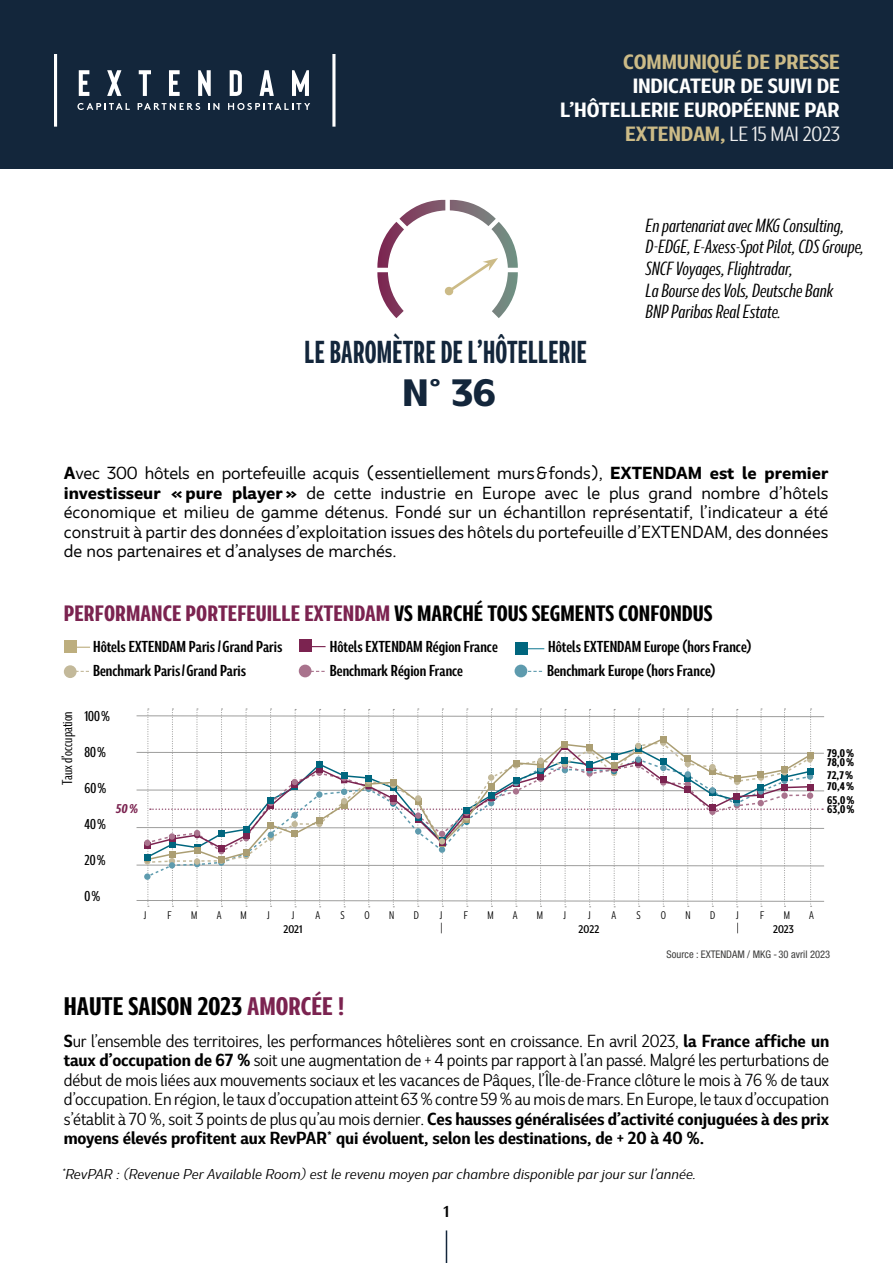
<style>
.page{position:relative;width:893px;height:1263px;background:#fff}
.page>*{position:absolute;margin:0;border:0;box-sizing:border-box;transform-origin:0 0}
.t1{font:800 expanded 36px "Marble Display";color:#13263b}
.t2{font:700 condensed 30px "Marble Display";letter-spacing:.01em;color:#13263b;scale:.75 1}
.t3{font:700 condensed 24px "Marble Display";color:#000}
.t4{font:700 condensed 21px "Marble Display";color:#7b2350}
.t5{font:700 19.5px/24px "Marble Display";letter-spacing:-.01em;color:#fff;text-align:right}
.t6{font:700 19.5px "Marble Display";letter-spacing:-.01em;color:#ccbb87}
.t7{font:italic condensed 18px/21.6px "Marble Display";color:#000}
.t8{font:expanded 16.5px/19.5px "Marble Display";letter-spacing:-.01em;color:#000;text-align:justify;scale:.9 1}
.t9{font:expanded 16.5px/19.5px "Marble Text";color:#000;text-align:justify}
.t10{font:600 condensed 15px/24.5px "Marble Display";color:#000}
.t11{font:600 expanded 15px "Marble Display";color:#000}
.t12{font:italic expanded 13.5px "Marble Display";color:#000}
.t13{font:500 condensed 13.5px "Marble Display";color:#000}
.t14{font:condensed 13.5px "Marble Display";color:#000}
.t15{font:italic 700 condensed 12px "Marble Display";color:#7b2350}
.t16{font:condensed 10.5px "Helvetica Neue LT Std";color:#3c3c3b}
.t17{font:700 condensed 10.5px/9.3px "Marble Display";color:#000}
.t18{font:10.5px "Marble Display";color:#000;scale:.83 1}
.t19{font:600 expanded 10.5px "Marble Display";color:#000;scale:.83 1}
.s1{color:#ccbb87}
.s2{font-weight:400;color:#ededed}
.s3{font-weight:700}
.s4{color:#000}
.s5{color:#7b2350}
</style>
<div class="page">
<hr style="left:446px;top:1230px;width:1px;height:33px;background:#13263b">
<div style="left:0;top:0;width:893px;height:168px;background:#13263b"></div>
<hr style="left:332px;top:54px;width:3px;height:73px;background:#fff">
<hr style="left:54px;top:54px;width:3px;height:73px;background:#fff">
<svg style="left:77px;top:54px;width:259px;height:70px"></svg>
<svg style="left:377px;top:200px;width:141px;height:118px"></svg>
<div style="left:64px;top:665px;width:13px;height:13px;background:#c3b99a;border-radius:50%"></div>
<div style="left:64px;top:640px;width:13px;height:13px;background:#bdae7e"></div>
<svg style="left:77px;top:647px;width:13px;height:1px"></svg>
<div style="left:299px;top:639px;width:13px;height:13px;background:#7b2350"></div>
<svg style="left:312px;top:646px;width:14px;height:1px"></svg>
<div style="left:299px;top:665px;width:13px;height:12px;background:#a9738d;border-radius:50%"></div>
<svg style="left:528px;top:648px;width:16px;height:1px"></svg>
<div style="left:515px;top:642px;width:13px;height:13px;background:#00667e"></div>
<svg style="left:527px;top:671px;width:15px;height:1px"></svg>
<div style="left:515px;top:665px;width:12px;height:12px;background:#5e9bae;border-radius:50%"></div>
<svg style="left:136px;top:708px;width:689px;height:199px"></svg>
<div style="left:807px;top:752px;width:6px;height:7px;background:#ab9e73"></div>
<svg style="left:781px;top:777px;width:7px;height:7px"></svg>
<svg style="left:781px;top:774px;width:7px;height:6px"></svg>
<div style="left:781px;top:784px;width:7px;height:6px;background:#7b2350"></div>
<div style="left:781px;top:792px;width:7px;height:7px;background:#a9738d;border-radius:50%"></div>
<svg style="left:781px;top:769px;width:7px;height:6px"></svg>
<div style="left:781px;top:766px;width:7px;height:6px;background:#ab9e73"></div>
<div style="left:757px;top:800px;width:7px;height:6px;background:#a9738d;border-radius:50%"></div>
<div style="left:758px;top:774px;width:6px;height:7px;background:#c3b99a;border-radius:50%"></div>
<div style="left:758px;top:771px;width:6px;height:7px;background:#ab9e73"></div>
<svg style="left:757px;top:793px;width:7px;height:5px"></svg>
<div style="left:757px;top:788px;width:7px;height:6px;background:#5e9bae;border-radius:50%"></div>
<div style="left:757px;top:784px;width:7px;height:7px;background:#00667e"></div>
<p class="t6" style="left:623px;top:45px;width:218px">COMMUNIQUÉ DE PRESSE</p>
<p class="t5" style="left:560px;top:72px;width:281px">INDICATEUR DE SUIVI DE<br>L’HÔTELLERIE EUROPÉENNE PAR<br><span class="s1">EXTENDAM,</span> <span class="s2">LE 15 MAI 2023</span></p>
<h2 class="t2" style="left:305px;top:327px;width:378px">LE BAROMÈTRE DE L’HÔTELLERIE</h2>
<h1 class="t1" style="left:402px;top:362px;width:95px">N° 36</h1>
<p class="t7" style="left:645px;top:213px;width:220px">En partenariat avec MKG Consulting,<br>D-EDGE, E-Axess-Spot Pilot, CDS Groupe,<br>SNCF Voyages, Flightradar,<br>La Bourse des Vols, Deutsche Bank<br>BNP Paribas Real Estate.</p>
<p class="t9" style="left:64px;top:462px;width:766px"><span class="s3">A</span>vec 300 hôtels en portefeuille acquis ( essentiellement murs &amp; fonds ), <span class="s3">EXTENDAM est le premier investisseur « pure player »</span> de cette industrie en Europe avec le plus grand nombre d’hôtels économique et milieu de gamme détenus. Fondé sur un échantillon représentatif, l’indicateur a été construit à partir des données d’exploitation issues des hôtels du portefeuille d’EXTENDAM, des données de nos partenaires et d’analyses de marchés.</p>
<p class="t4" style="left:64px;top:595px;width:650px">PERFORMANCE PORTEFEUILLE EXTENDAM <span class="s4">VS MARCHÉ TOUS SEGMENTS CONFONDUS</span></p>
<p class="t10" style="left:93px;top:633px;width:191px">Hôtels EXTENDAM Paris / Grand Paris</p>
<p class="t10" style="left:330px;top:632px;width:170px">Hôtels EXTENDAM Région France<br>Benchmark Région France</p>
<p class="t10" style="left:547px;top:632px;width:206px">Hôtels EXTENDAM Europe (hors France)<br>Benchmark Europe (hors France)</p>
<p class="t10" style="left:93px;top:657px;width:155px">Benchmark Paris / Grand Paris</p>
<p class="t14" style="left:56px;top:785px;width:75px;rotate:-90deg">Taux d’occupation</p>
<p class="t13" style="left:84px;top:705px;width:27px">100 %</p>
<p class="t13" style="left:84px;top:741px;width:23px">80 %</p>
<p class="t13" style="left:84px;top:777px;width:23px">60 %</p>
<p class="t13" style="left:84px;top:813px;width:23px">40 %</p>
<p class="t13" style="left:84px;top:849px;width:23px">20 %</p>
<p class="t13" style="left:84px;top:885px;width:17px">0 %</p>
<p class="t15" style="left:116px;top:799px;width:24px">50 %</p>
<p class="t18" style="left:144px;top:906px;width:5px">J</p>
<p class="t18" style="left:168px;top:906px;width:7px">F</p>
<p class="t18" style="left:191px;top:906px;width:9px">M</p>
<p class="t18" style="left:217px;top:906px;width:7px">A</p>
<p class="t18" style="left:241px;top:906px;width:9px">M</p>
<p class="t18" style="left:267px;top:906px;width:5px">J</p>
<p class="t18" style="left:292px;top:906px;width:5px">J</p>
<p class="t18" style="left:315px;top:906px;width:7px">A</p>
<p class="t18" style="left:340px;top:906px;width:7px">S</p>
<p class="t18" style="left:365px;top:906px;width:8px">O</p>
<p class="t18" style="left:389px;top:906px;width:8px">N</p>
<p class="t18" style="left:414px;top:906px;width:8px">D</p>
<p class="t18" style="left:440px;top:906px;width:5px">J</p>
<p class="t18" style="left:464px;top:906px;width:7px">F</p>
<p class="t18" style="left:487px;top:906px;width:9px">M</p>
<p class="t18" style="left:513px;top:906px;width:7px">A</p>
<p class="t18" style="left:537px;top:906px;width:9px">M</p>
<p class="t18" style="left:563px;top:906px;width:5px">J</p>
<p class="t18" style="left:588px;top:906px;width:5px">J</p>
<p class="t18" style="left:612px;top:906px;width:7px">A</p>
<p class="t18" style="left:637px;top:906px;width:7px">S</p>
<p class="t18" style="left:661px;top:906px;width:8px">O</p>
<p class="t18" style="left:685px;top:906px;width:8px">N</p>
<p class="t18" style="left:710px;top:906px;width:8px">D</p>
<p class="t18" style="left:736px;top:906px;width:5px">J</p>
<p class="t18" style="left:760px;top:906px;width:7px">F</p>
<p class="t18" style="left:784px;top:906px;width:9px">M</p>
<p class="t18" style="left:809px;top:906px;width:7px">A</p>
<p class="t19" style="left:283px;top:920px;width:25px">2021</p>
<p class="t19" style="left:579px;top:920px;width:26px">2022</p>
<p class="t19" style="left:773px;top:920px;width:27px">2023</p>
<p class="t17" style="left:827px;top:747px;width:28px">79,0 %<br>78,0 %</p>
<p class="t17" style="left:827px;top:770px;width:27px">72,7 %</p>
<p class="t17" style="left:827px;top:780px;width:28px">70,4 %</p>
<p class="t17" style="left:827px;top:803px;width:29px">63,0 %</p>
<p class="t17" style="left:827px;top:794px;width:29px">65,0 %</p>
<p class="t16" style="left:667px;top:948px;width:165px">Source : EXTENDAM / MKG - 30 avril 2023</p>
<h3 class="t3" style="left:64px;top:985px;width:282px">HAUTE SAISON 2023 <span class="s5">AMORCÉE !</span></h3>
<p class="t8" style="left:64px;top:1029px;width:852px"><span class="s3">S</span>ur l’ensemble des territoires, les performances hôtelières sont en croissance. En avril 2023, <span class="s3">la France affiche un taux d’occupation de 67 %</span> soit une augmentation de + 4 points par rapport à l’an passé. Malgré les perturbations de début de mois liées aux mouvements sociaux et les vacances de Pâques, l’Île-de-France clôture le mois à 76 % de taux d’occupation. En région, le taux d’occupation atteint 63 % contre 59 % au mois de mars. En Europe, le taux d’occupation s’établit à 70 %, soit 3 points de plus qu’au mois dernier. <span class="s3">Ces hausses généralisées d’activité conjuguées à des prix moyens élevés profitent aux RevPAR* qui évoluent, selon les destinations, de + 20 à 40 %.</span></p>
<p class="t12" style="left:62px;top:1163px;width:636px">*RevPAR : (Revenue Per Available Room) est le revenu moyen par chambre disponible par jour sur l’année.</p>
<p class="t11" style="left:444px;top:1198px;width:7px">1</p>
</div>
